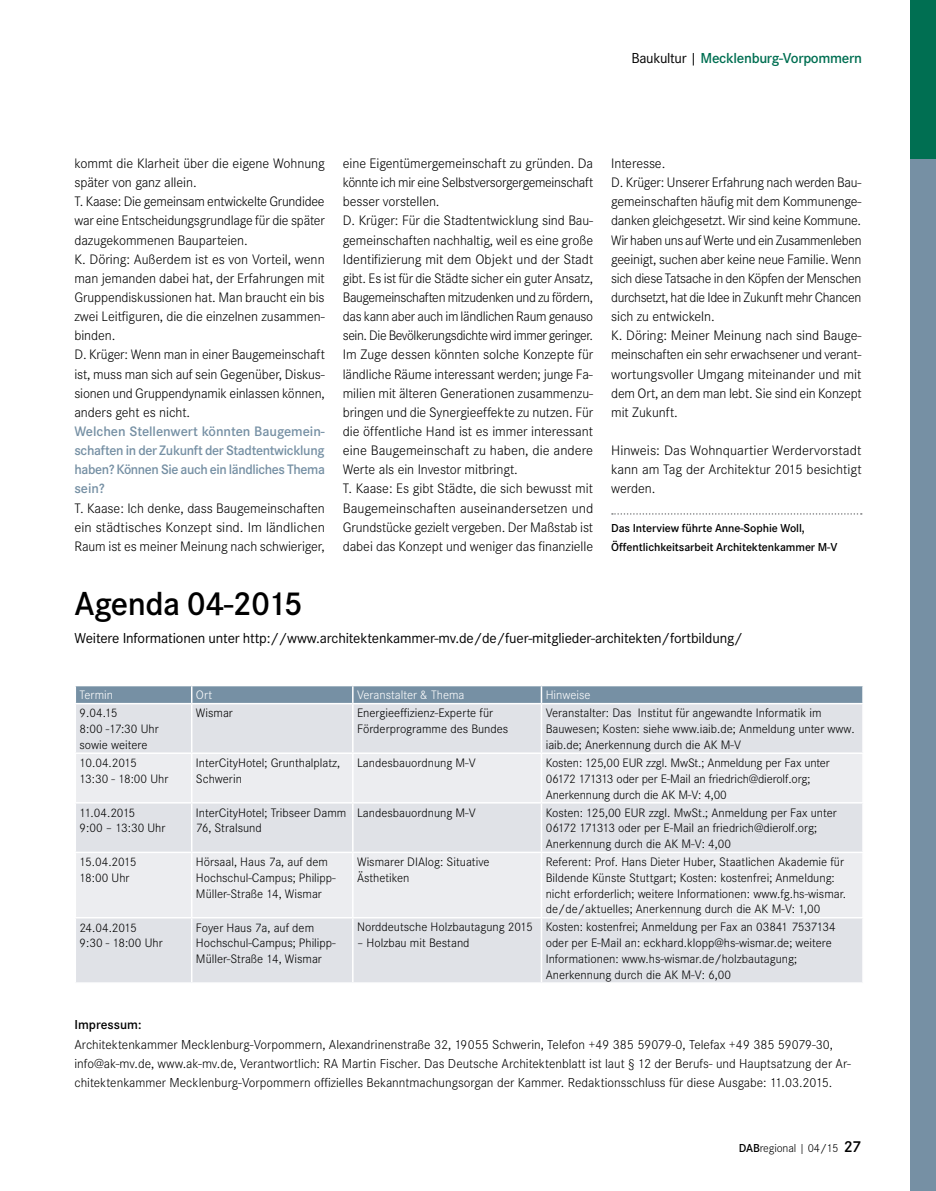
<style>
.page{position:relative;width:936px;height:1191px;background:#fff}
.page>*{position:absolute;margin:0;border:0;box-sizing:border-box;transform-origin:0 0}
.t1{font:600 34.5px "Corporate S";letter-spacing:-.015em;color:#000}
.t2{font:15px "Corporate S";letter-spacing:-.01em;color:#000}
.t3{font:600 15px "Corporate S";letter-spacing:-.02em;color:#006f52}
.t4{font:300 14.25px/19.2px "Corporate S";letter-spacing:-.01em;color:#000}
.t5{font:600 14.25px/19.2px "Corporate S";letter-spacing:-.025em;color:#7690a4;text-align:justify}
.t6{font:300 13.5px/19.2px "Corporate S";color:#000}
.t7{font:600 13.5px "Corporate S";color:#000}
.t8{font:300 12.75px/15.8px "Corporate S";color:#000}
.t9{font:300 12.75px "Corporate S";color:#fff}
.t10{font:600 12px/19.2px "Corporate S";letter-spacing:-.005em;color:#000}
.t11{font:300 12px "Corporate S";letter-spacing:-.01em;color:#000}
.s1{font-weight:400;color:#000}
.s2{font-weight:600}
.s3{font-weight:600;font-size:16.5px}
</style>
<div class="page">
<div style="left:910px;top:0;width:25px;height:1191px;background:#7690a4"></div>
<div style="left:910px;top:0;width:25px;height:158px;background:#006f52"></div>
<div style="left:76px;top:704px;width:786px;height:278px;background:#e0e2e7"></div>
<svg style="left:76px;top:754px;width:786px;height:163px;background:#e8e9ed"></svg>
<hr style="left:75px;top:802px;width:117px;height:1px;background:#fff">
<hr style="left:75px;top:851px;width:117px;height:2px;background:#fff">
<hr style="left:75px;top:917px;width:117px;height:1px;background:#fff">
<hr style="left:192px;top:802px;width:161px;height:1px;background:#fff">
<hr style="left:192px;top:851px;width:161px;height:2px;background:#fff">
<hr style="left:192px;top:917px;width:161px;height:1px;background:#fff">
<hr style="left:353px;top:802px;width:188px;height:1px;background:#fff">
<hr style="left:353px;top:851px;width:188px;height:2px;background:#fff">
<hr style="left:353px;top:917px;width:188px;height:1px;background:#fff">
<hr style="left:541px;top:802px;width:322px;height:1px;background:#fff">
<hr style="left:541px;top:851px;width:322px;height:2px;background:#fff">
<hr style="left:541px;top:917px;width:322px;height:1px;background:#fff">
<svg style="left:75px;top:685px;width:788px;height:18px;background:#7e97a9"></svg>
<hr style="left:541px;top:685px;width:322px;height:1px;background:#fff">
<hr style="left:75px;top:752px;width:117px;height:2px;background:#fff">
<hr style="left:191px;top:704px;width:1px;height:48px;background:#fff">
<hr style="left:191px;top:754px;width:1px;height:48px;background:#fff">
<hr style="left:192px;top:752px;width:161px;height:2px;background:#fff">
<hr style="left:352px;top:704px;width:1px;height:48px;background:#fff">
<hr style="left:352px;top:754px;width:1px;height:48px;background:#fff">
<hr style="left:353px;top:752px;width:188px;height:2px;background:#fff">
<hr style="left:540px;top:704px;width:2px;height:48px;background:#fff">
<hr style="left:540px;top:754px;width:2px;height:48px;background:#fff">
<hr style="left:541px;top:752px;width:322px;height:2px;background:#fff">
<hr style="left:191px;top:853px;width:1px;height:64px;background:#fff">
<hr style="left:191px;top:918px;width:1px;height:64px;background:#fff">
<hr style="left:352px;top:853px;width:1px;height:64px;background:#fff">
<hr style="left:352px;top:918px;width:1px;height:64px;background:#fff">
<hr style="left:540px;top:853px;width:2px;height:64px;background:#fff">
<hr style="left:540px;top:918px;width:2px;height:64px;background:#fff">
<hr style="left:191px;top:803px;width:1px;height:48px;background:#fff">
<hr style="left:352px;top:803px;width:1px;height:48px;background:#fff">
<hr style="left:540px;top:803px;width:2px;height:48px;background:#fff">
<svg style="left:612px;top:513px;width:249px;height:1px"></svg>
<p class="t3" style="left:631px;top:50px;width:232px"><span class="s1">Baukultur |</span> Mecklenburg-Vorpommern</p>
<p class="t4" style="left:74px;top:154px;width:252px">kommt die Klarheit über die eigene Wohnung später von ganz allein.<br>T. Kaase: Die gemeinsam entwickelte Grundidee war eine Entscheidungsgrundlage für die später dazugekommenen Bauparteien.<br>K. Döring: Außerdem ist es von Vorteil, wenn man jemanden dabei hat, der Erfahrungen mit Gruppendiskussionen hat. Man braucht ein bis zwei Leitfiguren, die die einzelnen zusammen&shy;binden.<br>D. Krüger: Wenn man in einer Baugemeinschaft ist, muss man sich auf sein Gegenüber, Diskus&shy;sionen und Gruppendynamik einlassen können, anders geht es nicht.</p>
<p class="t5" style="left:74px;top:422px;width:252px">Welchen Stellenwert könnten Baugemein&shy;schaften in der Zukunft der Stadtentwicklung haben? Können Sie auch ein ländliches Thema sein?</p>
<p class="t4" style="left:74px;top:498px;width:252px;text-align:justify">T. Kaase: Ich denke, dass Baugemeinschaften ein städtisches Konzept sind. Im ländlichen Raum ist es meiner Meinung nach schwieriger,</p>
<p class="t4" style="left:343px;top:154px;width:252px">eine Eigentümergemeinschaft zu gründen. Da könnte ich mir eine Selbstversorgergemeinschaft besser vorstellen.<br>D. Krüger: Für die Stadtentwicklung sind Bau&shy;gemeinschaften nachhaltig, weil es eine große Identifizierung mit dem Objekt und der Stadt gibt. Es ist für die Städte sicher ein guter Ansatz, Baugemeinschaften mitzudenken und zu fördern, das kann aber auch im ländlichen Raum genauso sein. Die Bevölkerungsdichte wird immer geringer.<br>Im Zuge dessen könnten solche Konzepte für ländliche Räume interessant werden; junge Fa&shy;milien mit älteren Generationen zusammenzu&shy;bringen und die Synergieeffekte zu nutzen. Für die öffentliche Hand ist es immer interessant eine Baugemeinschaft zu haben, die andere Werte als ein Investor mitbringt.<br>T. Kaase: Es gibt Städte, die sich bewusst mit Baugemeinschaften auseinandersetzen und Grundstücke gezielt vergeben. Der Maßstab ist dabei das Konzept und weniger das finanzielle</p>
<p class="t4" style="left:611px;top:154px;width:252px">Interesse.<br>D. Krüger: Unserer Erfahrung nach werden Bau&shy;gemeinschaften häufig mit dem Kommunenge&shy;danken gleichgesetzt. Wir sind keine Kommune.<br>Wir haben uns auf Werte und ein Zusammenleben geeinigt, suchen aber keine neue Familie. Wenn sich diese Tatsache in den Köpfen der Menschen durchsetzt, hat die Idee in Zukunft mehr Chancen sich zu entwickeln.<br>K. Döring: Meiner Meinung nach sind Bauge&shy;meinschaften ein sehr erwachsener und verant&shy;wortungsvoller Umgang miteinander und mit dem Ort, an dem man lebt. Sie sind ein Konzept mit Zukunft.</p>
<p class="t4" style="left:611px;top:441px;width:252px;text-align:justify">Hinweis: Das Wohnquartier Werdervorstadt kann am Tag der Architektur 2015 besichtigt werden.</p>
<p class="t10" style="left:611px;top:518px;width:228px">Das Interview führte Anne-Sophie Woll,<br>Öffentlichkeitsarbeit Architektenkammer M-V</p>
<h1 class="t1" style="left:74px;top:583px;width:230px">Agenda 04-2015</h1>
<p class="t2" style="left:74px;top:629px;width:669px">Weitere Informationen unter http://www.architektenkammer-mv.de/de/fuer-mitglieder-architekten/fortbildung/</p>
<p class="t9" style="left:80px;top:688px;width:35px">Termin</p>
<p class="t9" style="left:196px;top:688px;width:18px">Ort</p>
<p class="t9" style="left:357px;top:688px;width:109px">Veranstalter &amp; Thema</p>
<p class="t9" style="left:545px;top:688px;width:46px">Hinweise</p>
<p class="t8" style="left:80px;top:705px;width:81px">9.04.15<br>8:00 -17:30 Uhr sowie weitere</p>
<p class="t8" style="left:196px;top:705px;width:38px">Wismar</p>
<p class="t8" style="left:357px;top:705px;width:153px">Energieeffizienz-Experte für<br>Förderprogramme des Bundes</p>
<p class="t8" style="left:545px;top:705px;width:310px">Veranstalter: Das Institut für angewandte Informatik im<br>Bauwesen; Kosten: siehe www.iaib.de; Anmeldung unter www. iaib.de; Anerkennung durch die AK M-V</p>
<p class="t8" style="left:80px;top:755px;width:90px">10.04.2015<br>13:30 - 18:00 Uhr</p>
<p class="t8" style="left:196px;top:755px;width:146px">InterCityHotel; Grunthalplatz,<br>Schwerin</p>
<p class="t8" style="left:357px;top:755px;width:120px">Landesbauordnung M-V</p>
<p class="t8" style="left:545px;top:755px;width:285px">Kosten: 125,00 EUR zzgl. MwSt.; Anmeldung per Fax unter<br>06172 171313 oder per E-Mail an friedrich@dierolf.org;<br>Anerkennung durch die AK M-V: 4,00</p>
<p class="t8" style="left:80px;top:804px;width:87px">11.04.2015<br>9:00 – 13:30 Uhr</p>
<p class="t8" style="left:196px;top:804px;width:152px">InterCityHotel; Tribseer Damm<br>76, Stralsund</p>
<p class="t8" style="left:357px;top:804px;width:120px">Landesbauordnung M-V</p>
<p class="t8" style="left:545px;top:804px;width:292px">Kosten: 125,00 EUR zzgl. MwSt.; Anmeldung per Fax unter<br>06172 171313 oder per E-Mail an friedrich@dierolf.org;<br>Anerkennung durch die AK M-V: 4,00</p>
<p class="t8" style="left:80px;top:854px;width:58px">15.04.2015<br>18:00 Uhr</p>
<p class="t8" style="left:196px;top:854px;width:141px">Hörsaal, Haus 7a, auf dem<br>Hochschul-Campus; Philipp-<br>Müller-Straße 14, Wismar</p>
<p class="t8" style="left:357px;top:854px;width:134px">Wismarer DIAlog: Situative<br>Ästhetiken</p>
<p class="t8" style="left:545px;top:854px;width:302px">Referent: Prof. Hans Dieter Huber, Staatlichen Akademie für Bildende Künste Stuttgart; Kosten: kostenfrei; Anmeldung: nicht erforderlich; weitere Informationen: www.fg.hs-wismar. de/de/aktuelles; Anerkennung durch die AK M-V: 1,00</p>
<p class="t8" style="left:80px;top:919px;width:85px">24.04.2015<br>9:30 - 18:00 Uhr</p>
<p class="t8" style="left:196px;top:919px;width:141px">Foyer Haus 7a, auf dem<br>Hochschul-Campus; Philipp-<br>Müller-Straße 14, Wismar</p>
<p class="t8" style="left:357px;top:919px;width:177px">Norddeutsche Holzbautagung 2015</p>
<p class="t8" style="left:545px;top:919px;width:291px">Kosten: kostenfrei; Anmeldung per Fax an 03841 7537134 oder per E-Mail an: eckhard.klopp@hs-wismar.de; weitere Informationen: www.hs-wismar.de/holzbautagung; Anerkennung durch die AK M-V: 6,00</p>
<p class="t8" style="left:357px;top:935px;width:114px">– Holzbau mit Bestand</p>
<p class="t7" style="left:74px;top:1017px;width:68px">Impressum:</p>
<p class="t6" style="left:74px;top:1034px;width:777px">Architektenkammer Mecklenburg-Vorpommern, Alexandrinenstraße 32, 19055 Schwerin, Telefon +49 385 59079-0, Telefax +49 385 59079-30, info@ak-mv.de, www.ak-mv.de, Verantwortlich: RA Martin Fischer. Das Deutsche Architektenblatt ist laut § 12 der Berufs- und Hauptsatzung der Ar&shy;chitektenkammer Mecklenburg-Vorpommern offizielles Bekanntmachungsorgan der Kammer. Redaktionsschluss für diese Ausgabe: 11.03.2015.</p>
<p class="t11" style="left:738px;top:1141px;width:124px"><span class="s2">DAB</span>regional | 04/15 <span class="s3">27</span></p>
</div>
